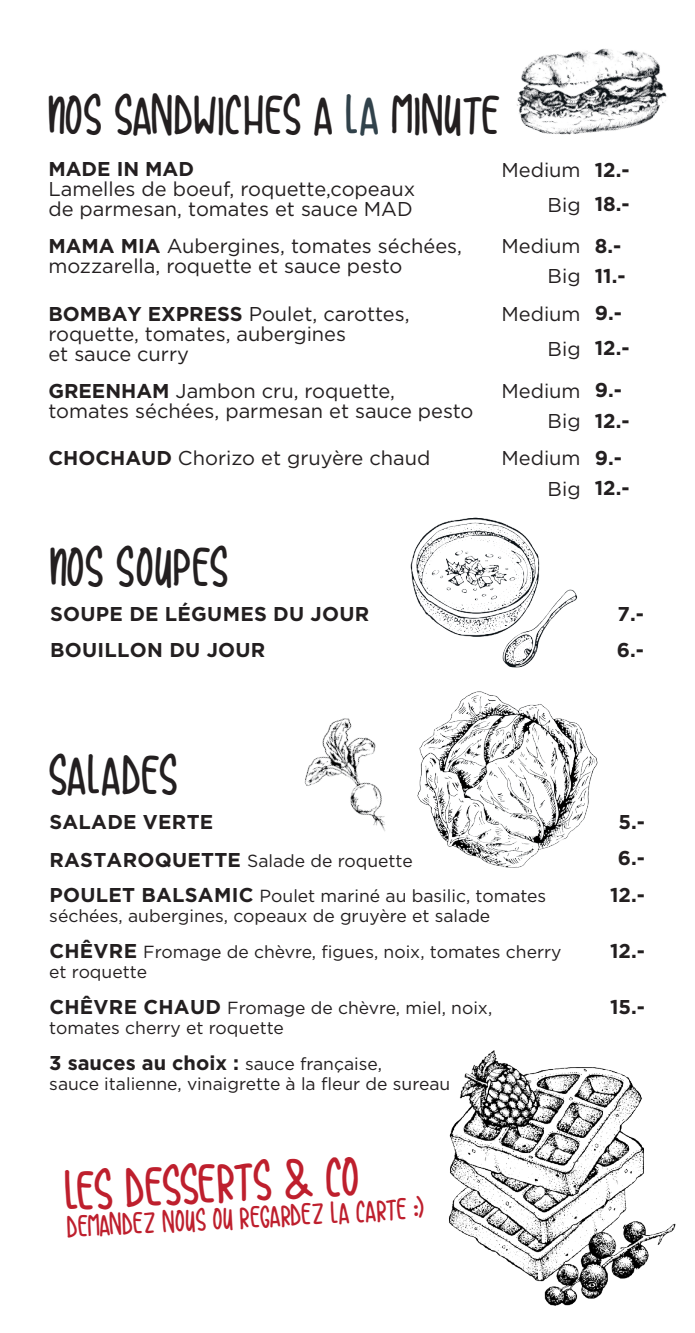
<style>
.page{position:relative;width:695px;height:1333px;background:#fff}
.page>*{position:absolute;margin:0;border:0;box-sizing:border-box;transform-origin:0 0}
.t1{font:45px "Casual Friday";letter-spacing:.04em;color:#231f20}
.t2{font:45px "Casual Friday";color:#be1f2d}
.t3{font:25px "Casual Friday";color:#be1f2d}
.t4{font:20px/20px "Gotham";color:#231f20}
.t5{font:700 20px "Gotham";letter-spacing:.015em;color:#231f20}
.t6{font:17.5px/20px "Gotham";color:#231f20}
.s1{color:#31424b}
.s2{font-weight:700}
.s3{font-weight:700;font-size:20px}
.s4{font-weight:400;font-size:17.5px}
</style>
<div class="page">
<img style="left:417px;top:691px;width:181px;height:177px">
<img style="left:304px;top:718px;width:82px;height:113px">
<img style="left:410px;top:517px;width:167px;height:151px">
<img style="left:449px;top:1050px;width:227px;height:256px">
<img style="left:517px;top:48px;width:150px;height:87px">
<h1 class="t1" style="left:48px;top:91px;width:452px">NOS SANDWICHES A <span class="s1">LA</span> MINUTE</h1>
<p class="t5" style="left:48px;top:157px;width:147px">MADE IN MAD</p>
<p class="t4" style="left:48px;top:178px;width:368px">Lamelles de boeuf, roquette,copeaux de parmesan, tomates et sauce MAD</p>
<p class="t4" style="left:501px;top:153px;width:130px;line-height:33.8px;text-align:right">Medium <span class="s2">12.-<br></span>Big <span class="s2">18.-</span></p>
<p class="t4" style="left:48px;top:236px;width:415px"><span class="s2">MAMA MIA</span> Aubergines, tomates séchées, mozzarella, roquette et sauce pesto</p>
<p class="t4" style="left:501px;top:231px;width:126px;line-height:29.5px;text-align:right">Medium <span class="s2">8.-<br></span>Big <span class="s2">11.-</span></p>
<p class="t4" style="left:48px;top:303px;width:362px"><span class="s2">BOMBAY EXPRESS</span> Poulet, carottes, roquette, tomates, aubergines<br>et sauce curry</p>
<p class="t4" style="left:547px;top:296px;width:83px;line-height:34.5px;text-indent:-46px">Medium <span class="s2">9.-<br></span>Big <span class="s2">12.-</span></p>
<p class="t4" style="left:48px;top:380px;width:426px"><span class="s2">GREENHAM</span> Jambon cru, roquette, tomates séchées, parmesan et sauce pesto</p>
<p class="t4" style="left:547px;top:376px;width:83px;line-height:29.5px;text-indent:-46px">Medium <span class="s2">9.-<br></span>Big <span class="s2">12.-</span></p>
<p class="t4" style="left:48px;top:448px;width:383px"><span class="s2">CHOCHAUD</span> Chorizo et gruyère chaud</p>
<p class="t4" style="left:547px;top:443px;width:83px;line-height:29.5px;text-indent:-46px">Medium <span class="s2">9.-<br></span>Big <span class="s2">12.-</span></p>
<h1 class="t1" style="left:50px;top:543px;width:179px">NOS SOUPES</h1>
<p class="t5" style="left:50px;top:602px;width:320px">SOUPE DE LÉGUMES DU JOUR</p>
<p class="t5" style="left:617px;top:602px;width:28px">7.-</p>
<p class="t5" style="left:50px;top:638px;width:217px">BOUILLON DU JOUR</p>
<p class="t5" style="left:616px;top:638px;width:29px">6.-</p>
<h1 class="t1" style="left:49px;top:751px;width:129px">SALADES</h1>
<p class="t5" style="left:49px;top:810px;width:165px">SALADE VERTE</p>
<p class="t5" style="left:618px;top:810px;width:28px">5.-</p>
<p class="t6" style="left:49px;top:850px;width:365px"><span class="s3">RASTAROQUETTE</span> Salade de roquette</p>
<p class="t5" style="left:617px;top:846px;width:29px">6.-</p>
<p class="t6" style="left:49px;top:885px;width:498px"><span class="s3">POULET BALSAMIC</span> Poulet mariné au basilic, tomates séchées, aubergines, copeaux de gruyère et salade</p>
<p class="t5" style="left:610px;top:883px;width:36px">12.-</p>
<p class="t6" style="left:49px;top:941px;width:513px"><span class="s3">CHÊVRE</span> Fromage de chèvre, figues, noix, tomates cherry et roquette</p>
<p class="t5" style="left:610px;top:939px;width:36px">12.-</p>
<p class="t6" style="left:49px;top:997px;width:444px"><span class="s3">CHÊVRE CHAUD</span> Fromage de chèvre, miel, noix, tomates cherry et roquette</p>
<p class="t5" style="left:610px;top:995px;width:36px">15.-</p>
<p class="t5" style="left:49px;top:1051px;width:334px">3 sauces au choix : <span class="s4">sauce française,</span></p>
<p class="t6" style="left:49px;top:1073px;width:402px">sauce italienne, vinaigrette à la fleur de sureau</p>
<h1 class="t2" style="left:64px;top:1167px;width:295px;rotate:-3deg">LES DESSERTS &amp; CO</h1>
<p class="t3" style="left:66px;top:1213px;width:358px;rotate:-3deg">DEMANDEZ NOUS OU REGARDEZ LA CARTE :)</p>
</div>
